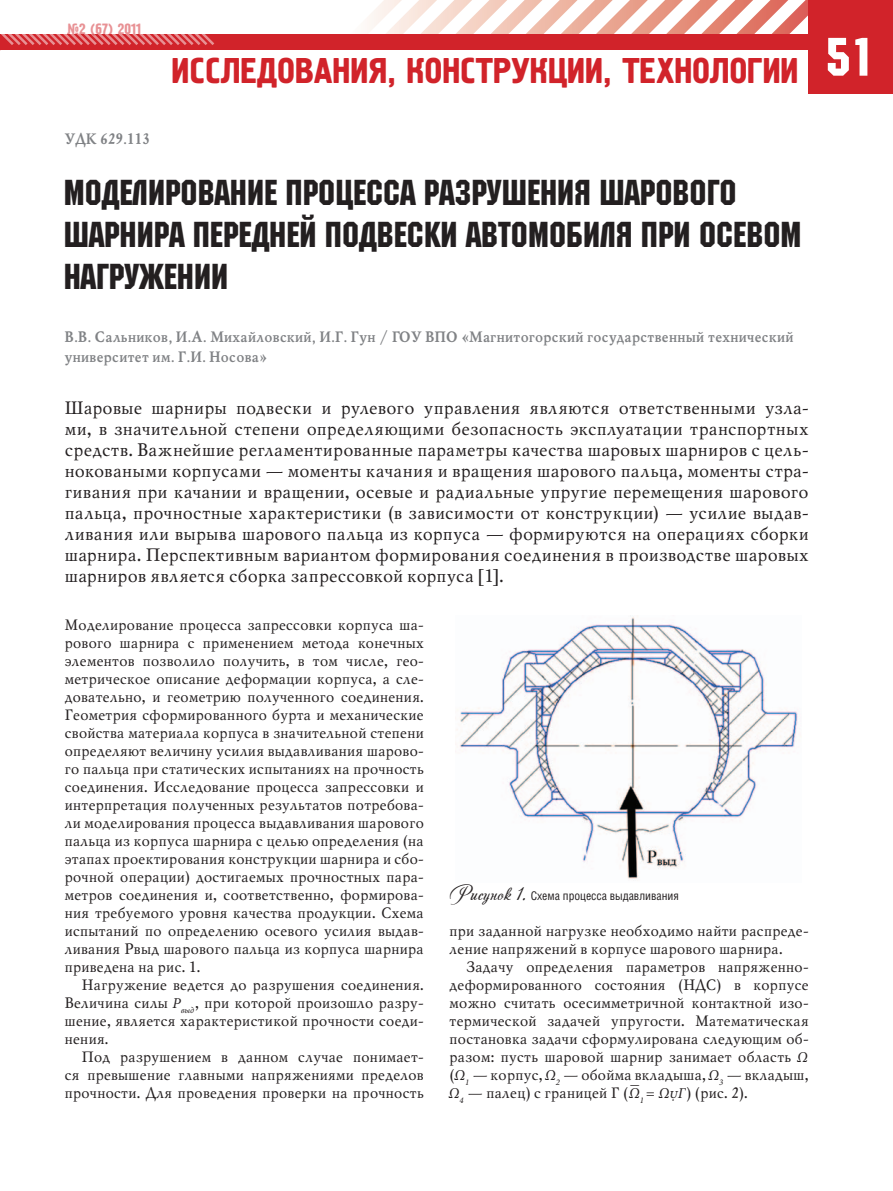
<style>
.page{position:relative;width:893px;height:1191px;background:#fff}
.page>*{position:absolute;margin:0;border:0;box-sizing:border-box;transform-origin:0 0}
._1_ZAGOLOVOK_1{font:36px/42px "Machine C";color:#231f20}
.KOLONTITUL{font:36px "Pollock 1 C";color:#d1232a}
._3_VVOD{font:18px/21px "Mysl C";letter-spacing:.01em;color:#231f20;text-align:justify}
.TEXT{font:15px/18px "Mysl C";color:#231f20;text-align:justify}
._2_AVTOR{font:700 15px/19.5px "Mysl C";color:#808285}
.t1{font:15px "Pollock 1 C";color:#d1232a}
.PODPIS{font:12px "Helios Cond";color:#231f20}
.s1{font-family:"Minion Pro";font-style:italic}
.s2{font-family:"Andantinoscript";font-size:21px}
</style>
<div class="page">
<svg style="left:367px;top:0;width:441px;height:34px"></svg>
<div style="left:0;top:34px;width:808px;height:16px;background:#d1232a"></div>
<div style="left:808px;top:0;width:85px;height:94px;background:#d1232a"></div>
<svg style="left:1px;top:34px;width:213px;height:11px"></svg>
<img style="left:455px;top:615px;width:343px;height:264px">
<p class="t1" style="left:67px;top:21px;width:76px">№2 (67) 2011</p>
<p class="KOLONTITUL" style="left:172px;top:51px;width:705px">ИССЛЕДОВАНИЯ, КОНСТРУКЦИИ, ТЕХНОЛОГИИ <sup>51</sup></p>
<p class="_2_AVTOR" style="left:64px;top:130px;width:87px">УДК 629.113</p>
<p class="_1_ZAGOLOVOK_1" style="left:64px;top:170px;width:739px">Моделирование процесса разрушения шарового шарнира передней подвески автомобиля при осевом нагружении</p>
<p class="_2_AVTOR" style="left:64px;top:328px;width:731px">В.В. Сальников, И.А. Михайловский, И.Г. Гун / ГОУ ВПО «Магнитогорский государственный технический университет им. Г.И. Носова»</p>
<p class="_3_VVOD" style="left:64px;top:398px;width:746px">Шаровые шарниры подвески и рулевого управления являются ответственными узла&shy;ми, в значительной степени определяющими безопасность эксплуатации транспортных средств. Важнейшие регламентированные параметры качества шаровых шарниров с цель&shy;ноковаными корпусами — моменты качания и вращения шарового пальца, моменты стра&shy;гивания при качании и вращении, осевые и радиальные упругие перемещения шарового пальца, прочностные характеристики (в зависимости от конструкции) — усилие выдав&shy;ливания или вырыва шарового пальца из корпуса — формируются на операциях сборки шарнира. Перспективным вариантом формирования соединения в производстве шаровых шарниров является сборка запрессовкой корпуса [1].</p>
<p class="TEXT" style="left:64px;top:616px;width:361px">Моделирование процесса запрессовки корпуса ша&shy;рового шарнира с применением метода конечных элементов позволило получить, в том числе, гео&shy;метрическое описание деформации корпуса, а сле&shy;довательно, и геометрию полученного соединения.<br>Геометрия сформированного бурта и механические свойства материала корпуса в значительной степени определяют величину усилия выдавливания шарово&shy;го пальца при статических испытаниях на прочность соединения. Исследование процесса запрессовки и интерпретация полученных результатов потребова&shy;ли моделирования процесса выдавливания шарового пальца из корпуса шарнира с целью определения (на этапах проектирования конструкции шарнира и сбо&shy;рочной операции) достигаемых прочностных пара&shy;метров соединения и, соответственно, формирова&shy;ния требуемого уровня качества продукции. Схема испытаний по определению осевого усилия выдав&shy;ливания Рвыд шарового пальца из корпуса шарнира приведена на рис. 1.</p>
<p class="TEXT" style="left:64px;top:976px;width:361px;text-indent:17px">Нагружение ведется до разрушения соединения.<br>Величина силы <span class="s1">Р</span><sub>выд</sub>, при которой произошло разру&shy;шение, является характеристикой прочности соеди&shy;нения.</p>
<p class="TEXT" style="left:64px;top:1048px;width:361px;text-indent:17px">Под разрушением в данном случае понимает&shy;ся превышение главными напряжениями пределов прочности. Для проведения проверки на прочность</p>
<p class="PODPIS" style="left:449px;top:889px;width:232px"><span class="s2">Рисунок 1.</span> Схема процесса выдавливания</p>
<p class="TEXT" style="left:449px;top:922px;width:361px">при заданной нагрузке необходимо найти распреде&shy;ление напряжений в корпусе шарового шарнира.</p>
<p class="TEXT" style="left:449px;top:958px;width:361px;text-indent:17px">Задачу определения параметров напряженно&shy;деформированного состояния (НДС) в корпусе можно считать осесимметричной контактной изо&shy;термической задачей упругости. Математическая постановка задачи сформулирована следующим об&shy;разом: пусть шаровой шарнир занимает область <span class="s1">Ω </span>(<span class="s1">Ω</span><sub>1</sub> — корпус, <span class="s1">Ω</span><sub>2</sub> — обойма вкладыша, <span class="s1">Ω</span><sub>3</sub> — вкладыш, <span class="s1">Ω</span><sub>4</sub> — палец) с границей Г (<span class="s1">Ω</span><sub>1</sub> <span class="s1">= ΩụГ</span>) (рис. 2).</p>
<p class="TEXT" style="left:631px;top:1069px;width:10px">_</p>
</div>
